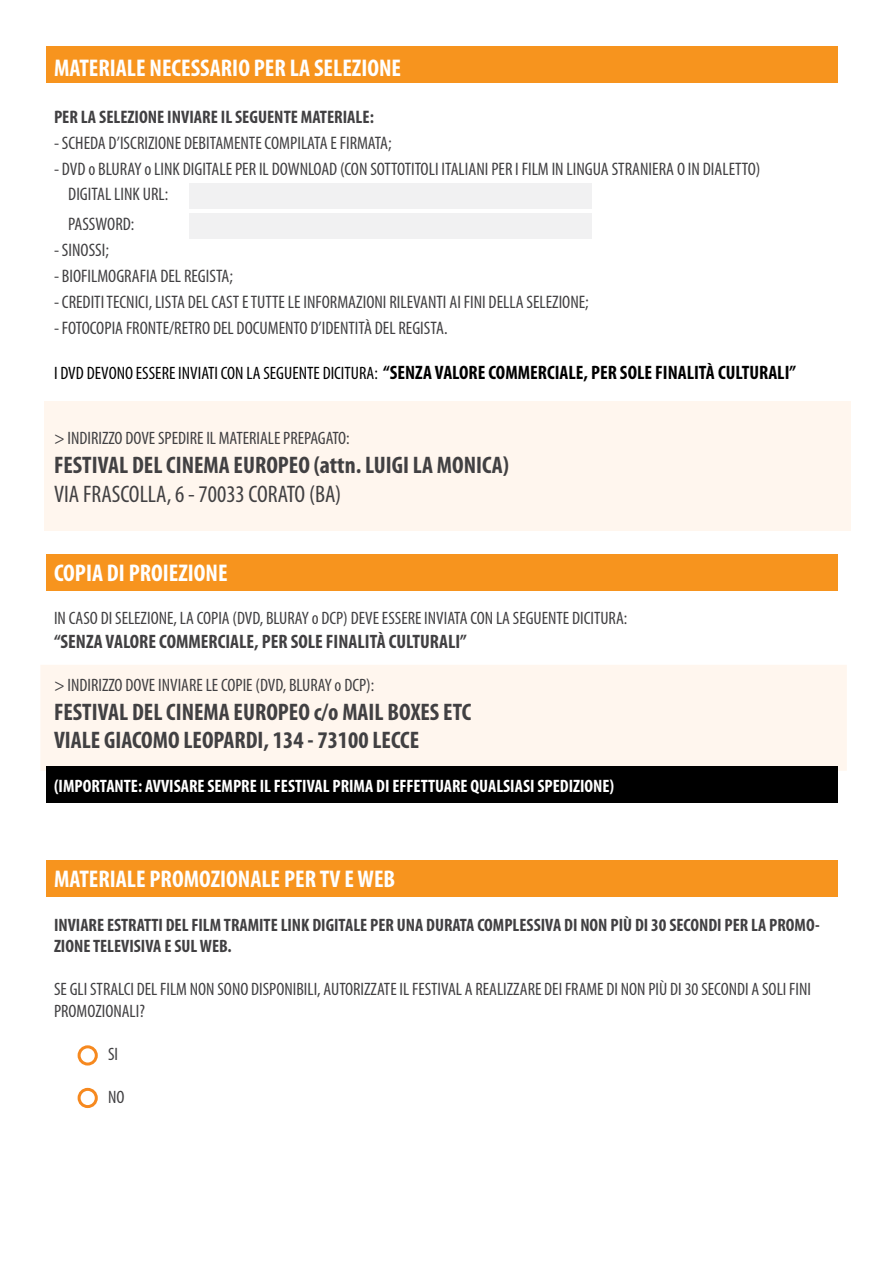
<style>
.page{position:relative;width:893px;height:1263px;background:#fff}
.page>*{position:absolute;margin:0;border:0;box-sizing:border-box;transform-origin:0 0}
.t1{font:700 condensed 24.3px "Myriad Pro";color:#fff}
.t2{font:700 condensed 24px/28.8px "Myriad Pro";color:#414042}
.t3{font:condensed 24px "Myriad Pro";color:#414042}
.t4{font:700 condensed 19.5px "Myriad Pro";color:#000}
.t5{font:700 condensed 19.5px "Myriad Pro";color:#414042}
.t6{font:condensed 18.15px/25.8px "Myriad Pro";color:#414042}
.t7{font:700 condensed 18.15px "Myriad Pro";color:#414042}
.t8{font:condensed 18px/21.6px "Myriad Pro";color:#414042}
.t9{font:700 condensed 18px/21.6px "Myriad Pro";color:#414042}
.t10{font:700 condensed 18px "Myriad Pro";color:#fff}
.s1{font-weight:400;font-size:18px}
</style>
<div class="page">
<div style="left:44px;top:401px;width:807px;height:129px;background:#fff6ee"></div>
<div style="left:40px;top:665px;width:807px;height:106px;background:#fff6ee"></div>
<div style="left:189px;top:183px;width:403px;height:25px;background:#f1f1f2"></div>
<div style="left:189px;top:214px;width:403px;height:25px;background:#f1f1f2"></div>
<div style="left:47px;top:46px;width:791px;height:37px;background:#f7941e"></div>
<div style="left:47px;top:554px;width:791px;height:37px;background:#f7941e"></div>
<div style="left:47px;top:766px;width:791px;height:37px;background:#000"></div>
<div style="left:78px;top:1045px;width:20px;height:20px;border:3px solid #f6891f;border-radius:50%"></div>
<div style="left:78px;top:1088px;width:20px;height:20px;border:3px solid #f6891f;border-radius:50%"></div>
<div style="left:47px;top:860px;width:791px;height:37px;background:#f7941e"></div>
<h1 class="t1" style="left:54px;top:52px;width:349px">MATERIALE NECESSARIO PER LA SELEZIONE</h1>
<p class="t7" style="left:54px;top:106px;width:321px">PER LA SELEZIONE INVIARE IL SEGUENTE MATERIALE:</p>
<p class="t6" style="left:54px;top:130px;width:339px">- SCHEDA D’ISCRIZIONE DEBITAMENTE COMPILATA E FIRMATA;</p>
<p class="t6" style="left:68px;top:156px;width:693px;text-indent:-14px">- DVD o BLURAY o LINK DIGITALE PER IL DOWNLOAD (CON SOTTOTITOLI ITALIANI PER I FILM IN LINGUA STRANIERA O IN DIALETTO)<br>DIGITAL LINK URL:</p>
<p class="t6" style="left:68px;top:211px;width:68px">PASSWORD:</p>
<p class="t6" style="left:54px;top:237px;width:56px">- SINOSSI;</p>
<p class="t6" style="left:54px;top:263px;width:181px">- BIOFILMOGRAFIA DEL REGISTA;</p>
<p class="t6" style="left:54px;top:289px;width:536px">- CREDITI TECNICI, LISTA DEL CAST E TUTTE LE INFORMAZIONI RILEVANTI AI FINI DELLA SELEZIONE;</p>
<p class="t6" style="left:54px;top:314px;width:395px">- FOTOCOPIA FRONTE/RETRO DEL DOCUMENTO D’IDENTITÀ DEL REGISTA.</p>
<p class="t4" style="left:54px;top:360px;width:744px"><span class="s1">I DVD DEVONO ESSERE INVIATI CON LA SEGUENTE DICITURA:</span> “SENZA VALORE COMMERCIALE, PER SOLE FINALITÀ CULTURALI”</p>
<p class="t8" style="left:54px;top:427px;width:297px">&gt; INDIRIZZO DOVE SPEDIRE IL MATERIALE PREPAGATO:</p>
<h2 class="t2" style="left:54px;top:450px;width:457px">FESTIVAL DEL CINEMA EUROPEO (attn. LUIGI LA MONICA)</h2>
<h2 class="t3" style="left:54px;top:479px;width:289px">VIA FRASCOLLA, 6 - 70033 CORATO (BA)</h2>
<h1 class="t1" style="left:54px;top:558px;width:175px">COPIA DI PROIEZIONE</h1>
<p class="t8" style="left:54px;top:607px;width:575px">IN CASO DI SELEZIONE, LA COPIA (DVD, BLURAY o DCP) DEVE ESSERE INVIATA CON LA SEGUENTE DICITURA:</p>
<p class="t5" style="left:54px;top:629px;width:414px">“SENZA VALORE COMMERCIALE, PER SOLE FINALITÀ CULTURALI”</p>
<p class="t8" style="left:54px;top:674px;width:322px">&gt; INDIRIZZO DOVE INVIARE LE COPIE (DVD, BLURAY o DCP):</p>
<h2 class="t2" style="left:54px;top:697px;width:419px">FESTIVAL DEL CINEMA EUROPEO c/o MAIL BOXES ETC<br>VIALE GIACOMO LEOPARDI, 134 - 73100 LECCE</h2>
<p class="t10" style="left:54px;top:774px;width:562px">(IMPORTANTE: AVVISARE SEMPRE IL FESTIVAL PRIMA DI EFFETTUARE QUALSIASI SPEDIZIONE)</p>
<h1 class="t1" style="left:54px;top:864px;width:343px">MATERIALE PROMOZIONALE PER TV E WEB</h1>
<p class="t9" style="left:54px;top:913px;width:767px">INVIARE ESTRATTI DEL FILM TRAMITE LINK DIGITALE PER UNA DURATA COMPLESSIVA DI NON PIÙ DI 30 SECONDI PER LA PROMO-<br>ZIONE TELEVISIVA E SUL WEB.</p>
<p class="t8" style="left:54px;top:978px;width:758px">SE GLI STRALCI DEL FILM NON SONO DISPONIBILI, AUTORIZZATE IL FESTIVAL A REALIZZARE DEI FRAME DI NON PIÙ DI 30 SECONDI A SOLI FINI<br>PROMOZIONALI?</p>
<p class="t8" style="left:108px;top:1043px;width:12px">SI</p>
<p class="t8" style="left:108px;top:1086px;width:18px">NO</p>
</div>
